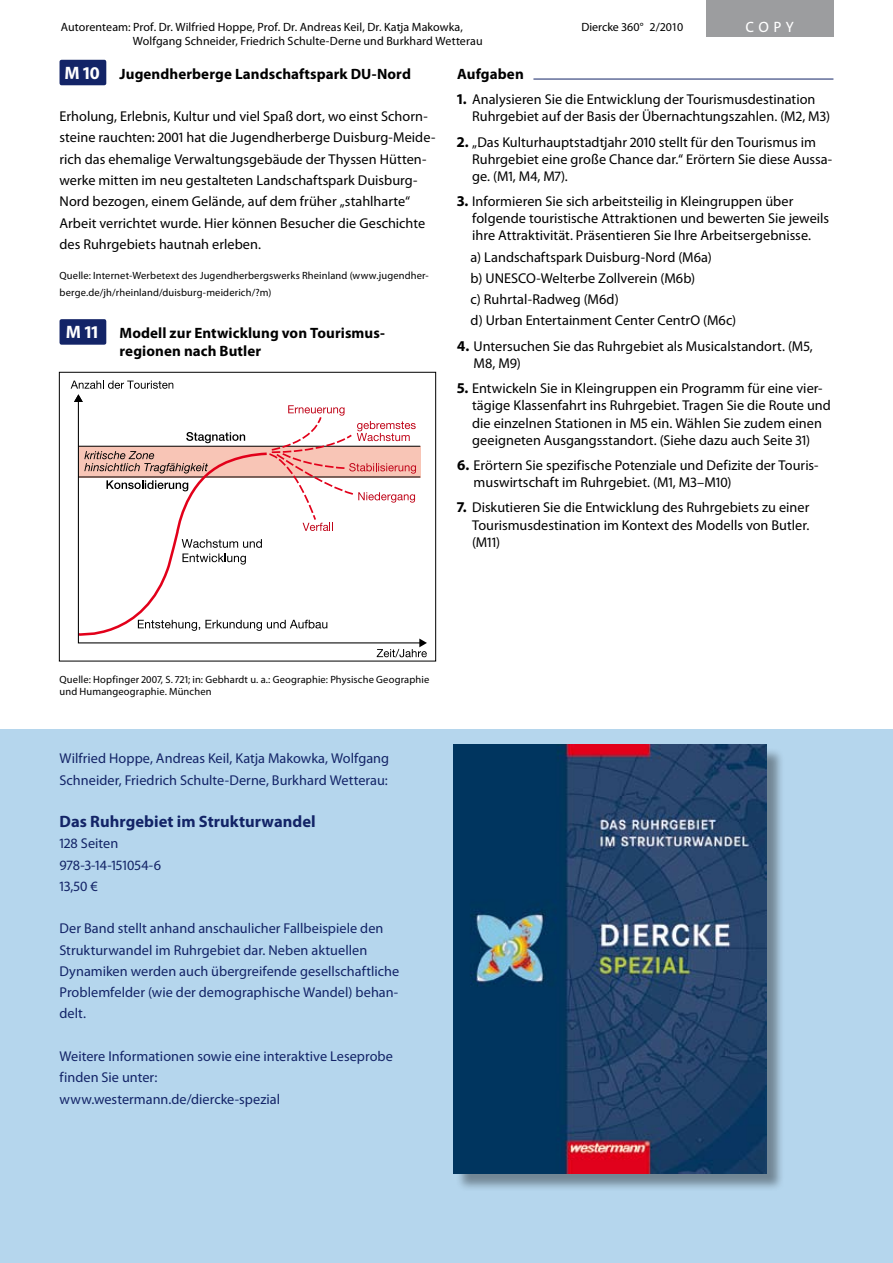
<style>
.page{position:relative;width:893px;height:1263px;background:#fff}
.page>*{position:absolute;margin:0;border:0;box-sizing:border-box;transform-origin:0 0}
.t1{font:700 16.5px "Myriad Pro";color:#132467}
.t2{font:700 15px/18px "Myriad Pro";letter-spacing:.005em;color:#000}
.t3{font:15px "The Sans W5 Plain";color:#fff}
.t4{font:14.25px/17.1px "Myriad Pro";letter-spacing:.005em;color:#000}
.t5{font:14.25px/21.3px "Myriad Pro";letter-spacing:.005em;color:#132467}
.t6{font:12px "Myriad Pro";letter-spacing:.005em;color:#000}
.t7{font:10.5px/17px "Myriad Pro";letter-spacing:.015em;color:#000}
.s1{font-size:18px;color:#fff}
.s2{font-weight:700;font-size:15px}
</style>
<div class="page">
<div style="left:706px;top:0;width:127px;height:36px;background:#9c9d9f"></div>
<div style="left:60px;top:60px;width:46px;height:25px;background:#132467;border-radius:2px"></div>
<div style="left:60px;top:319px;width:46px;height:26px;background:#132467;border-radius:2px"></div>
<hr style="left:533px;top:79px;width:300px;height:1px;background:#132467">
<div style="left:0;top:729px;width:893px;height:534px;background:#b5d6ed"></div>
<div style="left:455px;top:747px;width:336px;height:451px;background:#000;opacity:.37"></div>
<img style="left:453px;top:745px;width:313px;height:428px">
<svg style="left:71px;top:381px;width:356px;height:276px"></svg>
<div style="left:59px;top:372px;width:377px;height:289px;border:1px solid #000"></div>
<p class="t3" style="left:745px;top:17px;width:50px">COPY</p>
<p class="t6" style="left:61px;top:21px;width:404px">Autorenteam: Prof. Dr. Wilfried Hoppe, Prof. Dr. Andreas Keil, Dr. Katja Makowka,</p>
<p class="t6" style="left:581px;top:21px;width:103px">Diercke 360° 2/2010</p>
<p class="t6" style="left:133px;top:35px;width:351px">Wolfgang Schneider, Friedrich Schulte-Derne und Burkhard Wetterau</p>
<p class="t2" style="left:64px;top:65px;width:348px"><span class="s1">M 10</span> Jugendherberge Landschaftspark DU-Nord</p>
<p class="t4" style="left:60px;top:106px;width:377px;line-height:21.3px">Erholung, Erlebnis, Kultur und viel Spaß dort, wo einst Schorn&shy;steine rauchten: 2001 hat die Jugendherberge Duisburg-Meide&shy;rich das ehemalige Verwaltungsgebäude der Thyssen Hütten&shy;werke mitten im neu gestalteten Landschaftspark Duisburg-Nord bezogen, einem Gelände, auf dem früher „stahlharte“ Arbeit verrichtet wurde. Hier können Besucher die Geschichte des Ruhrgebiets hautnah erleben.</p>
<p class="t7" style="left:60px;top:267px;width:371px">Quelle: Internet-Werbetext des Jugendherbergswerks Rheinland (www.jugendher&shy;berge.de/jh/rheinland/duisburg-meiderich/?m)</p>
<p class="t2" style="left:120px;top:324px;width:267px;text-indent:-54px"><span class="s1">M 11</span> Modell zur Entwicklung von Tourismus&shy;regionen nach Butler</p>
<p class="t2" style="left:457px;top:65px;width:68px">Aufgaben</p>
<p class="t4" style="left:472px;top:91px;width:359px;text-indent:-15px"><span class="s2">1.</span> Analysieren Sie die Entwicklung der Tourismusdestination<br>Ruhrgebiet auf der Basis der Übernachtungszahlen. (M2, M3)</p>
<p class="t4" style="left:472px;top:134px;width:362px;text-indent:-15px"><span class="s2">2.</span> „Das Kulturhauptstadtjahr 2010 stellt für den Tourismus im<br>Ruhrgebiet eine große Chance dar.“ Erörtern Sie diese Aussa&shy;ge. (M1, M4, M7).</p>
<p class="t4" style="left:472px;top:193px;width:359px;text-indent:-15px"><span class="s2">3.</span> Informieren Sie sich arbeitsteilig in Kleingruppen über folgende touristische Attraktionen und bewerten Sie jeweils ihre Attraktivität. Präsentieren Sie Ihre Arbeitsergebnisse.</p>
<p class="t4" style="left:471px;top:246px;width:267px;line-height:21.3px">a) Landschaftspark Duisburg-Nord (M6a)<br>b) UNESCO-Welterbe Zollverein (M6b)<br>c) Ruhrtal-Radweg (M6d)<br>d) Urban Entertainment Center CentrO (M6c)</p>
<p class="t4" style="left:474px;top:338px;width:341px;text-indent:-17px"><span class="s2">4.</span> Untersuchen Sie das Ruhrgebiet als Musicalstandort. (M5,<br>M8, M9)</p>
<p class="t4" style="left:472px;top:380px;width:360px;text-indent:-15px"><span class="s2">5.</span> Entwickeln Sie in Kleingruppen ein Programm für eine vier&shy;tägige Klassenfahrt ins Ruhrgebiet. Tragen Sie die Route und die einzelnen Stationen in M5 ein. Wählen Sie zudem einen geeigneten Ausgangsstandort. (Siehe dazu auch Seite 31)</p>
<p class="t4" style="left:474px;top:457px;width:346px;text-indent:-17px"><span class="s2">6.</span> Erörtern Sie spezifische Potenziale und Defizite der Touris&shy;muswirtschaft im Ruhrgebiet. (M1, M3–M10)</p>
<p class="t4" style="left:472px;top:499px;width:339px;text-align:justify;text-indent:-15px"><span class="s2">7.</span> Diskutieren Sie die Entwicklung des Ruhrgebiets zu einer Tourismusdestination im Kontext des Modells von Butler. (M11)</p>
<p class="t7" style="left:60px;top:673px;width:371px;line-height:12.8px">Quelle: Hopfinger 2007, S. 721; in: Gebhardt u. a.: Geographie: Physische Geographie und Humangeographie. München</p>
<p class="t5" style="left:60px;top:748px;width:331px">Wilfried Hoppe, Andreas Keil, Katja Makowka, Wolfgang<br>Schneider, Friedrich Schulte-Derne, Burkhard Wetterau:</p>
<p class="t1" style="left:60px;top:812px;width:258px">Das Ruhrgebiet im Strukturwandel</p>
<p class="t5" style="left:60px;top:833px;width:103px">128 Seiten<br>978-3-14-151054-6<br>13,50 €</p>
<p class="t5" style="left:60px;top:918px;width:341px">Der Band stellt anhand anschaulicher Fallbeispiele den Strukturwandel im Ruhrgebiet dar. Neben aktuellen Dynamiken werden auch übergreifende gesellschaftliche Problemfelder (wie der demographische Wandel) behan&shy;delt.</p>
<p class="t5" style="left:60px;top:1046px;width:335px">Weitere Informationen sowie eine interaktive Leseprobe finden Sie unter:<br>www.westermann.de/diercke-spezial</p>
</div>
